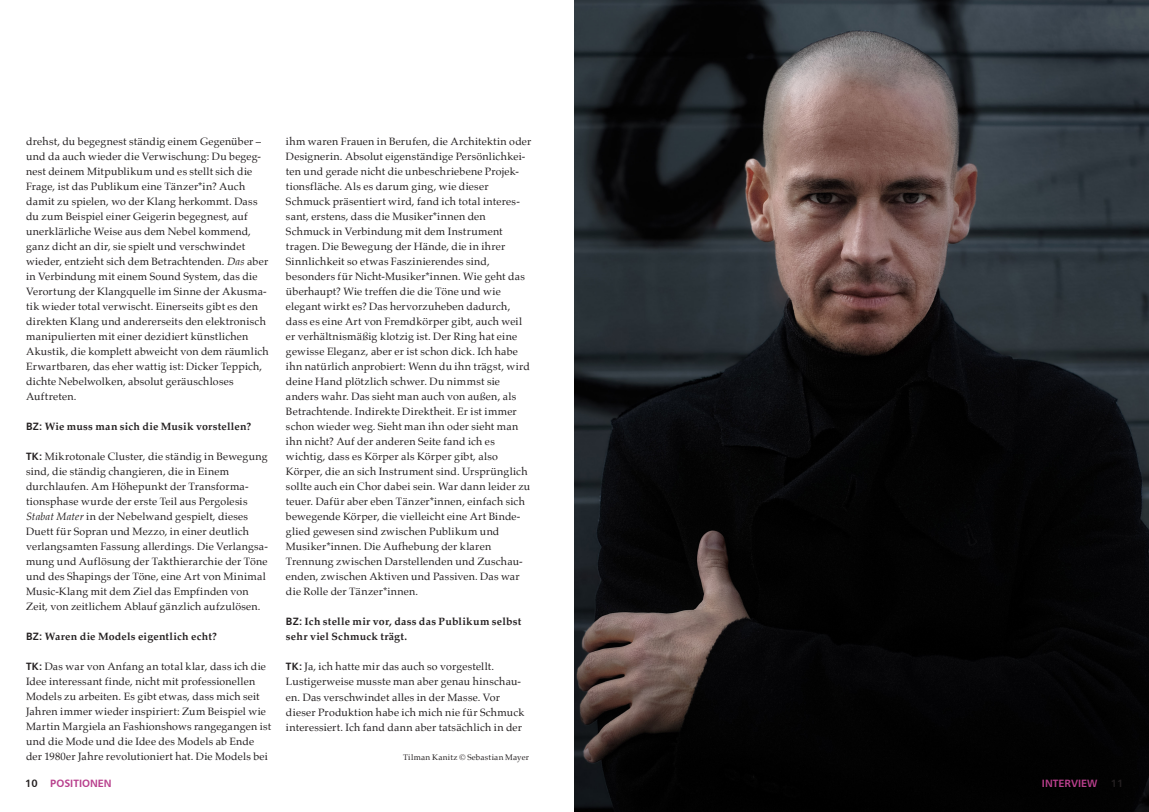
<style>
.page{position:relative;width:1149px;height:812px;background:#fff}
.page>*{position:absolute;margin:0;border:0;box-sizing:border-box;transform-origin:0 0}
.t1{font:10.62px/15px "Palatino";letter-spacing:.015em;color:#231f20}
.t2{font:700 10.62px/15px "Palatino";letter-spacing:.025em;color:#231f20}
.t3{font:10.62px "Humanist 777 BT Bold B";color:#b83f8c}
.t4{font:10.62px "Humanist 777 BT Bold B";color:#231f20}
.t5{font:8.12px "Palatino";letter-spacing:.03em;color:#231f20}
.s1{font-style:italic}
.s2{font-family:"Humanist 777 BT Bold B";font-weight:400}
.s3{font-family:"Humanist 777 BT Bold B"}
.s4{color:#231f20}
</style>
<div class="page">
<img style="left:574px;top:0;width:574px;height:811px">
<p class="t1" style="left:26px;top:134px;width:244px">drehst, du begegnest ständig einem Gegenüber – und da auch wieder die Verwischung: Du begeg&shy;nest deinem Mitpublikum und es stellt sich die Frage, ist das Publikum eine Tänzer*in? Auch damit zu spielen, wo der Klang herkommt. Dass du zum Beispiel einer Geigerin begegnest, auf unerklärliche Weise aus dem Nebel kommend, ganz dicht an dir, sie spielt und verschwindet wieder, entzieht sich dem Betrachtenden. <span class="s1">Das</span> aber in Verbindung mit einem Sound System, das die Verortung der Klangquelle im Sinne der Akusma&shy;tik wieder total verwischt. Einerseits gibt es den direkten Klang und andererseits den elektronisch manipulierten mit einer dezidiert künstlichen Akustik, die komplett abweicht von dem räumlich Erwartbaren, das eher wattig ist: Dicker Teppich, dichte Nebelwolken, absolut geräuschloses Auftreten.</p>
<p class="t2" style="left:26px;top:418px;width:227px"><span class="s2">BZ:</span> Wie muss man sich die Musik vorstellen?</p>
<p class="t1" style="left:26px;top:449px;width:243px"><span class="s3">TK:</span> Mikrotonale Cluster, die ständig in Bewegung sind, die ständig changieren, die in Einem durchlaufen. Am Höhepunkt der Transforma&shy;tionsphase wurde der erste Teil aus Pergolesis <span class="s1">Stabat Mater</span> in der Nebelwand gespielt, dieses Duett für Sopran und Mezzo, in einer deutlich verlangsamten Fassung allerdings. Die Verlangsa&shy;mung und Auflösung der Takthierarchie der Töne und des Shapings der Töne, eine Art von Minimal Music-Klang mit dem Ziel das Empfinden von Zeit, von zeitlichem Ablauf gänzlich aufzulösen.</p>
<p class="t2" style="left:26px;top:629px;width:192px"><span class="s2">BZ:</span> Waren die Models eigentlich echt?</p>
<p class="t1" style="left:26px;top:659px;width:246px"><span class="s3">TK:</span> Das war von Anfang an total klar, dass ich die Idee interessant finde, nicht mit professionellen Models zu arbeiten. Es gibt etwas, dass mich seit Jahren immer wieder inspiriert: Zum Beispiel wie Martin Margiela an Fashionshows rangegangen ist und die Mode und die Idee des Models ab Ende der 1980er Jahre revolutioniert hat. Die Models bei</p>
<p class="t1" style="left:286px;top:134px;width:247px">ihm waren Frauen in Berufen, die Architektin oder Designerin. Absolut eigenständige Persönlichkei&shy;ten und gerade nicht die unbeschriebene Projek&shy;tionsfläche. Als es darum ging, wie dieser Schmuck präsentiert wird, fand ich total interes&shy;sant, erstens, dass die Musiker*innen den Schmuck in Verbindung mit dem Instrument tragen. Die Bewegung der Hände, die in ihrer Sinnlichkeit so etwas Faszinierendes sind, besonders für Nicht-Musiker*innen. Wie geht das überhaupt? Wie treffen die die Töne und wie elegant wirkt es? Das hervorzuheben dadurch, dass es eine Art von Fremdkörper gibt, auch weil er verhältnismäßig klotzig ist. Der Ring hat eine gewisse Eleganz, aber er ist schon dick. Ich habe ihn natürlich anprobiert: Wenn du ihn trägst, wird deine Hand plötzlich schwer. Du nimmst sie anders wahr. Das sieht man auch von außen, als Betrachtende. Indirekte Direktheit. Er ist immer schon wieder weg. Sieht man ihn oder sieht man ihn nicht? Auf der anderen Seite fand ich es wichtig, dass es Körper als Körper gibt, also Körper, die an sich Instrument sind. Ursprünglich sollte auch ein Chor dabei sein. War dann leider zu teuer. Dafür aber eben Tänzer*innen, einfach sich bewegende Körper, die vielleicht eine Art Binde&shy;glied gewesen sind zwischen Publikum und Musiker*innen. Die Aufhebung der klaren Trennung zwischen Darstellenden und Zuschau&shy;enden, zwischen Aktiven und Passiven. Das war die Rolle der Tänzer*innen.</p>
<p class="t2" style="left:286px;top:614px;width:237px"><span class="s2">BZ:</span> Ich stelle mir vor, dass das Publikum selbst sehr viel Schmuck trägt.</p>
<p class="t1" style="left:286px;top:659px;width:240px"><span class="s3">TK:</span> Ja, ich hatte mir das auch so vorgestellt.<br>Lustigerweise musste man aber genau hinschau&shy;en. Das verschwindet alles in der Masse. Vor dieser Produktion habe ich mich nie für Schmuck interessiert. Ich fand dann aber tatsächlich in der</p>
<p class="t5" style="left:403px;top:750px;width:127px">Tilman Kanitz © Sebastian Mayer</p>
<p class="t3" style="left:25px;top:776px;width:88px"><span class="s4">10</span> POSITIONEN</p>
<p class="t3" style="left:1041px;top:777px;width:57px">INTERVIEW</p>
<p class="t4" style="left:1110px;top:776px;width:14px">11</p>
</div>
